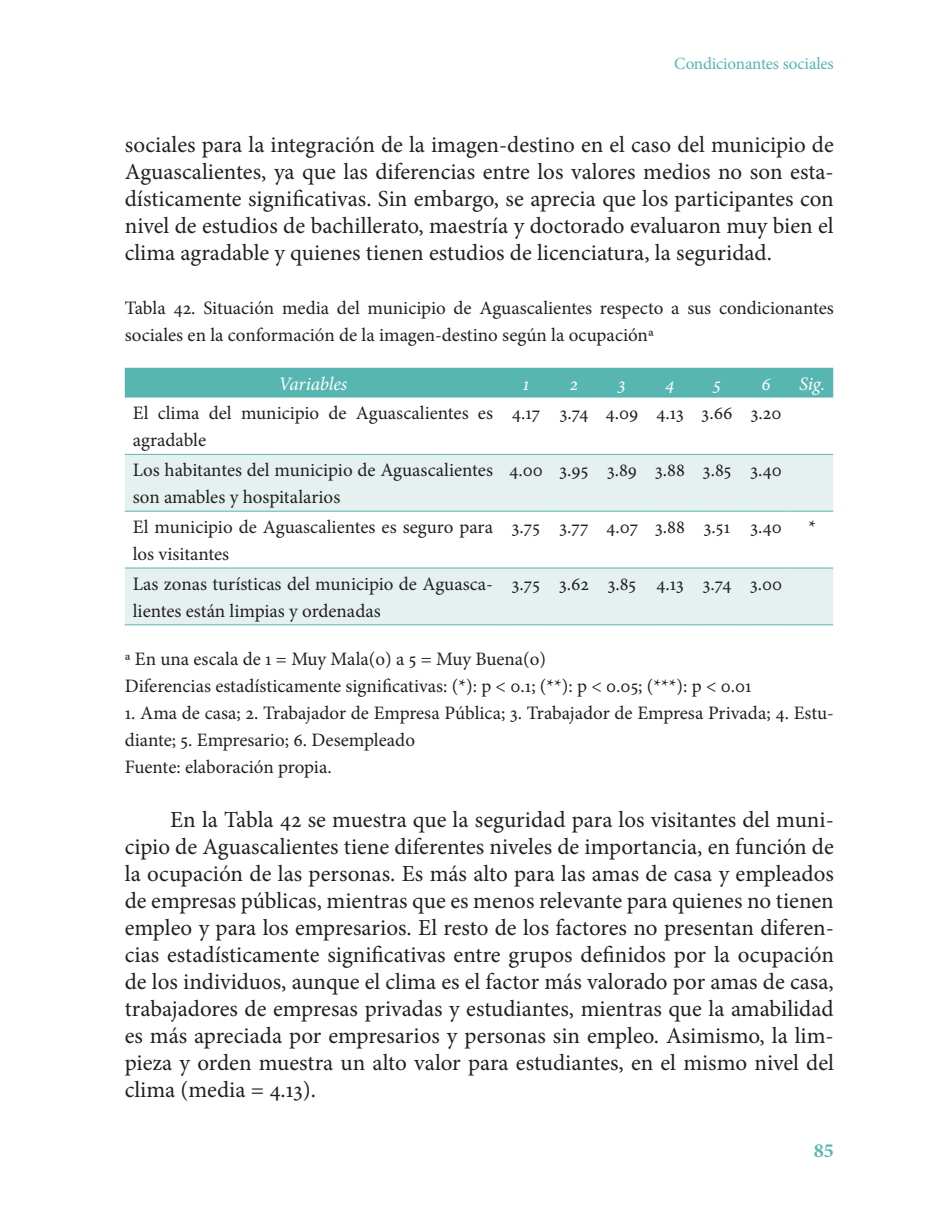
<style>
.page{position:relative;width:936px;height:1219px;background:#fff}
.page>*{position:absolute;margin:0;border:0;box-sizing:border-box;transform-origin:0 0}
.t1{font:23px/27px "Minion Pro";color:#231f20;text-align:justify}
.t2{font:700 20px "Minion Pro";color:#57b6b1}
.t3{font:19px/27px "Minion Pro";color:#231f20}
.t4{font:italic 19px "Minion Pro";letter-spacing:-.01em;color:#fff}
.t5{font:17px "Minion Pro";letter-spacing:-.01em;color:#57b6b1}
</style>
<div class="page">
<div style="left:125px;top:368px;width:708px;height:30px;background:#57b6b1"></div>
<svg style="left:125px;top:455px;width:708px;height:169px;fill:#e5f1f0"></svg>
<hr style="left:125px;top:454px;width:376px;height:1px;background:#57b6b1">
<hr style="left:501px;top:454px;width:50px;height:1px;background:#57b6b1">
<hr style="left:551px;top:454px;width:46px;height:1px;background:#57b6b1">
<hr style="left:597px;top:454px;width:50px;height:1px;background:#57b6b1">
<hr style="left:647px;top:454px;width:46px;height:1px;background:#57b6b1">
<hr style="left:693px;top:454px;width:48px;height:1px;background:#57b6b1">
<hr style="left:741px;top:454px;width:50px;height:1px;background:#57b6b1">
<hr style="left:791px;top:454px;width:42px;height:1px;background:#57b6b1">
<hr style="left:125px;top:511px;width:376px;height:1px;background:#57b6b1">
<hr style="left:501px;top:511px;width:50px;height:1px;background:#57b6b1">
<hr style="left:551px;top:511px;width:46px;height:1px;background:#57b6b1">
<hr style="left:597px;top:511px;width:50px;height:1px;background:#57b6b1">
<hr style="left:647px;top:511px;width:46px;height:1px;background:#57b6b1">
<hr style="left:693px;top:511px;width:48px;height:1px;background:#57b6b1">
<hr style="left:741px;top:511px;width:50px;height:1px;background:#57b6b1">
<hr style="left:791px;top:511px;width:42px;height:1px;background:#57b6b1">
<hr style="left:125px;top:567px;width:376px;height:1px;background:#57b6b1">
<hr style="left:501px;top:567px;width:50px;height:1px;background:#57b6b1">
<hr style="left:551px;top:567px;width:46px;height:1px;background:#57b6b1">
<hr style="left:597px;top:567px;width:50px;height:1px;background:#57b6b1">
<hr style="left:647px;top:567px;width:46px;height:1px;background:#57b6b1">
<hr style="left:693px;top:567px;width:48px;height:1px;background:#57b6b1">
<hr style="left:741px;top:567px;width:50px;height:1px;background:#57b6b1">
<hr style="left:791px;top:567px;width:42px;height:1px;background:#57b6b1">
<hr style="left:125px;top:624px;width:376px;height:1px;background:#57b6b1">
<hr style="left:501px;top:624px;width:50px;height:1px;background:#57b6b1">
<hr style="left:551px;top:624px;width:46px;height:1px;background:#57b6b1">
<hr style="left:597px;top:624px;width:50px;height:1px;background:#57b6b1">
<hr style="left:647px;top:624px;width:46px;height:1px;background:#57b6b1">
<hr style="left:693px;top:624px;width:48px;height:1px;background:#57b6b1">
<hr style="left:741px;top:624px;width:50px;height:1px;background:#57b6b1">
<hr style="left:791px;top:624px;width:42px;height:1px;background:#57b6b1">
<p class="t5" style="left:674px;top:52px;width:161px">Condicionantes sociales</p>
<p class="t1" style="left:125px;top:131px;width:710px">sociales para la integración de la imagen-destino en el caso del municipio de Aguascalientes, ya que las diferencias entre los valores medios no son esta&shy;dísticamente significativas. Sin embargo, se aprecia que los participantes con nivel de estudios de bachillerato, maestría y doctorado evaluaron muy bien el clima agradable y quienes tienen estudios de licenciatura, la seguridad.</p>
<p class="t3" style="left:125px;top:294px;width:710px">Tabla 42. Situación media del municipio de Aguascalientes respecto a sus condicionantes sociales en la conformación de la imagen-destino según la ocupaciónª</p>
<p class="t4" style="left:278px;top:370px;width:70px">Variables</p>
<p class="t4" style="left:523px;top:370px;width:8px">1</p>
<p class="t4" style="left:570px;top:370px;width:10px">2</p>
<p class="t4" style="left:618px;top:370px;width:9px">3</p>
<p class="t4" style="left:665px;top:370px;width:11px">4</p>
<p class="t4" style="left:713px;top:370px;width:9px">5</p>
<p class="t4" style="left:761px;top:370px;width:11px">6</p>
<p class="t4" style="left:799px;top:370px;width:27px">Sig.</p>
<p class="t3" style="left:133px;top:400px;width:362px">El clima del municipio de Aguascalientes es agradable</p>
<p class="t3" style="left:512px;top:400px;width:271px">4.17 3.74 4.09 4.13 3.66 3.20</p>
<p class="t3" style="left:133px;top:457px;width:362px">Los habitantes del municipio de Aguascalientes son amables y hospitalarios</p>
<p class="t3" style="left:509px;top:457px;width:274px">4.00 3.95 3.89 3.88 3.85 3.40</p>
<p class="t3" style="left:133px;top:513px;width:362px">El municipio de Aguascalientes es seguro para los visitantes</p>
<p class="t3" style="left:512px;top:513px;width:271px">3.75 3.77 4.07 3.88 3.51 3.40</p>
<p class="t3" style="left:808px;top:513px;width:9px">*</p>
<p class="t3" style="left:133px;top:570px;width:362px">Las zonas turísticas del municipio de Aguasca&shy;lientes están limpias y ordenadas</p>
<p class="t3" style="left:512px;top:570px;width:272px">3.75 3.62 3.85 4.13 3.74 3.00</p>
<p class="t3" style="left:125px;top:645px;width:628px">ª En una escala de 1 = Muy Mala(o) a 5 = Muy Buena(o)<br>Diferencias estadísticamente significativas: (*): p &lt; 0.1; (**): p &lt; 0.05; (***): p &lt; 0.01</p>
<p class="t3" style="left:125px;top:699px;width:710px">1. Ama de casa; 2. Trabajador de Empresa Pública; 3. Trabajador de Empresa Privada; 4. Estu&shy;diante; 5. Empresario; 6. Desempleado<br>Fuente: elaboración propia.</p>
<p class="t1" style="left:125px;top:806px;width:710px;text-indent:45px">En la Tabla 42 se muestra que la seguridad para los visitantes del muni&shy;cipio de Aguascalientes tiene diferentes niveles de importancia, en función de la ocupación de las personas. Es más alto para las amas de casa y empleados de empresas públicas, mientras que es menos relevante para quienes no tienen empleo y para los empresarios. El resto de los factores no presentan diferen&shy;cias estadísticamente significativas entre grupos definidos por la ocupación de los individuos, aunque el clima es el factor más valorado por amas de casa, trabajadores de empresas privadas y estudiantes, mientras que la amabilidad es más apreciada por empresarios y personas sin empleo. Asimismo, la lim&shy;pieza y orden muestra un alto valor para estudiantes, en el mismo nivel del clima (media = 4.13).</p>
<p class="t2" style="left:813px;top:1137px;width:21px">85</p>
</div>
